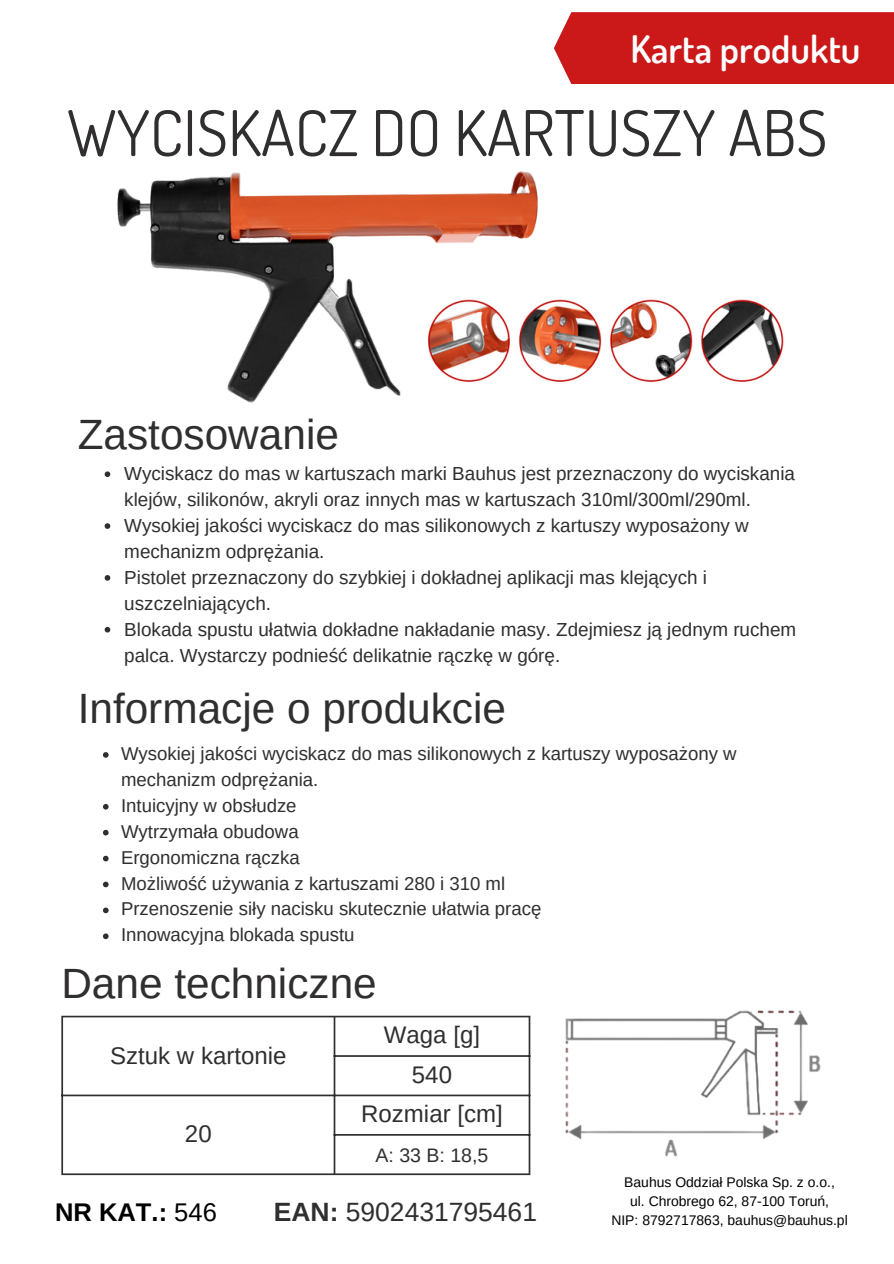
<style>
.page{position:relative;width:894px;height:1264px;background:#fff}
.page>*{position:absolute;margin:0;border:0;box-sizing:border-box;transform-origin:0 0}
.t1{font:63px "Dosis";color:#302e2e}
.t2{font:42.3px "Arimo";color:#302e2e}
.t3{font:600 37.95px "Dosis";color:#fff}
.t4{font:26.4px "Arimo";color:#302e2e}
.t5{font:700 25.5px "Arimo";color:#000}
.t6{font:24px/39.5px "Arimo";color:#302e2e;text-align:center}
.t7{font:19.5px "Arimo";color:#302e2e}
.t8{font:18.9px/26px "Arimo";color:#302e2e}
.t9{font:18.6px/26px "Arimo";color:#302e2e}
.t10{font:13.95px/19.2px "Arimo";color:#000;text-align:center}
.s1{font-weight:400}
.s2{font-weight:700}
</style>
<div class="page">
<hr style="left:61px;top:1017px;width:2px;height:156px;background:#302e2e">
<hr style="left:333px;top:1017px;width:2px;height:156px;background:#302e2e">
<hr style="left:528px;top:1017px;width:2px;height:156px;background:#302e2e">
<hr style="left:61px;top:1015px;width:469px;height:2px;background:#302e2e">
<hr style="left:333px;top:1055px;width:197px;height:1px;background:#302e2e">
<hr style="left:61px;top:1094px;width:469px;height:2px;background:#302e2e">
<hr style="left:333px;top:1133px;width:197px;height:2px;background:#302e2e">
<hr style="left:61px;top:1173px;width:469px;height:2px;background:#302e2e">
<svg style="left:103px;top:752px;width:6px;height:5px"></svg>
<svg style="left:103px;top:804px;width:6px;height:5px"></svg>
<svg style="left:103px;top:829px;width:6px;height:6px"></svg>
<svg style="left:103px;top:855px;width:6px;height:6px"></svg>
<svg style="left:103px;top:881px;width:6px;height:6px"></svg>
<svg style="left:103px;top:907px;width:6px;height:6px"></svg>
<svg style="left:103px;top:933px;width:6px;height:6px"></svg>
<div style="left:554px;top:12px;width:339px;height:72px;background:#cb1818"></div>
<svg style="left:105px;top:471px;width:5px;height:6px"></svg>
<svg style="left:105px;top:523px;width:5px;height:6px"></svg>
<svg style="left:105px;top:575px;width:5px;height:5px"></svg>
<svg style="left:105px;top:627px;width:5px;height:5px"></svg>
<img style="left:117px;top:171px;width:421px;height:232px">
<img style="left:422px;top:292px;width:362px;height:101px">
<img style="left:530px;top:1010px;width:291px;height:155px">
<h3 class="t3" style="left:630px;top:24px;width:231px">Karta produktu</h3>
<h1 class="t1" style="left:67px;top:91px;width:761px">WYCISKACZ DO KARTUSZY ABS</h1>
<h2 class="t2" style="left:78px;top:410px;width:263px">Zastosowanie</h2>
<p class="t8" style="left:124px;top:461px;width:673px">Wyciskacz do mas w kartuszach marki Bauhus jest przeznaczony do wyciskania klejów, silikonów, akryli oraz innych mas w kartuszach 310ml/300ml/290ml.<br>Wysokiej jakości wyciskacz do mas silikonowych z kartuszy wyposażony w mechanizm odprężania.<br>Pistolet przeznaczony do szybkiej i dokładnej aplikacji mas klejących i uszczelniających.<br>Blokada spustu ułatwia dokładne nakładanie masy. Zdejmiesz ją jednym ruchem palca. Wystarczy podnieść delikatnie rączkę w górę.</p>
<h2 class="t2" style="left:78px;top:685px;width:430px">Informacje o produkcie</h2>
<p class="t9" style="left:121px;top:740px;width:617px">Wysokiej jakości wyciskacz do mas silikonowych z kartuszy wyposażony w mechanizm odprężania.<br>Intuicyjny w obsłudze<br>Wytrzymała obudowa<br>Ergonomiczna rączka<br>Możliwość używania z kartuszami 280 i 310 ml<br>Przenoszenie siły nacisku skutecznie ułatwia pracę<br>Innowacyjna blokada spustu</p>
<h2 class="t2" style="left:61px;top:959px;width:317px">Dane techniczne</h2>
<p class="t6" style="left:110px;top:1035px;width:178px">Sztuk w kartonie</p>
<p class="t6" style="left:384px;top:1015px;width:98px">Waga [g]<br>540</p>
<p class="t6" style="left:185px;top:1114px;width:28px">20</p>
<p class="t6" style="left:361px;top:1094px;width:143px">Rozmiar [cm]</p>
<p class="t7" style="left:375px;top:1143px;width:114px">A: 33 B: 18,5</p>
<h3 class="t5" style="left:55px;top:1198px;width:163px">NR KAT.: <span class="s1">546</span></h3>
<h3 class="t4" style="left:274px;top:1197px;width:264px"><span class="s2">EAN:</span> 5902431795461</h3>
<p class="t10" style="left:611px;top:1172px;width:238px">Bauhus Oddział Polska Sp. z o.o.,<br>ul. Chrobrego 62, 87-100 Toruń,<br>NIP: 8792717863, bauhus@bauhus.pl</p>
</div>
